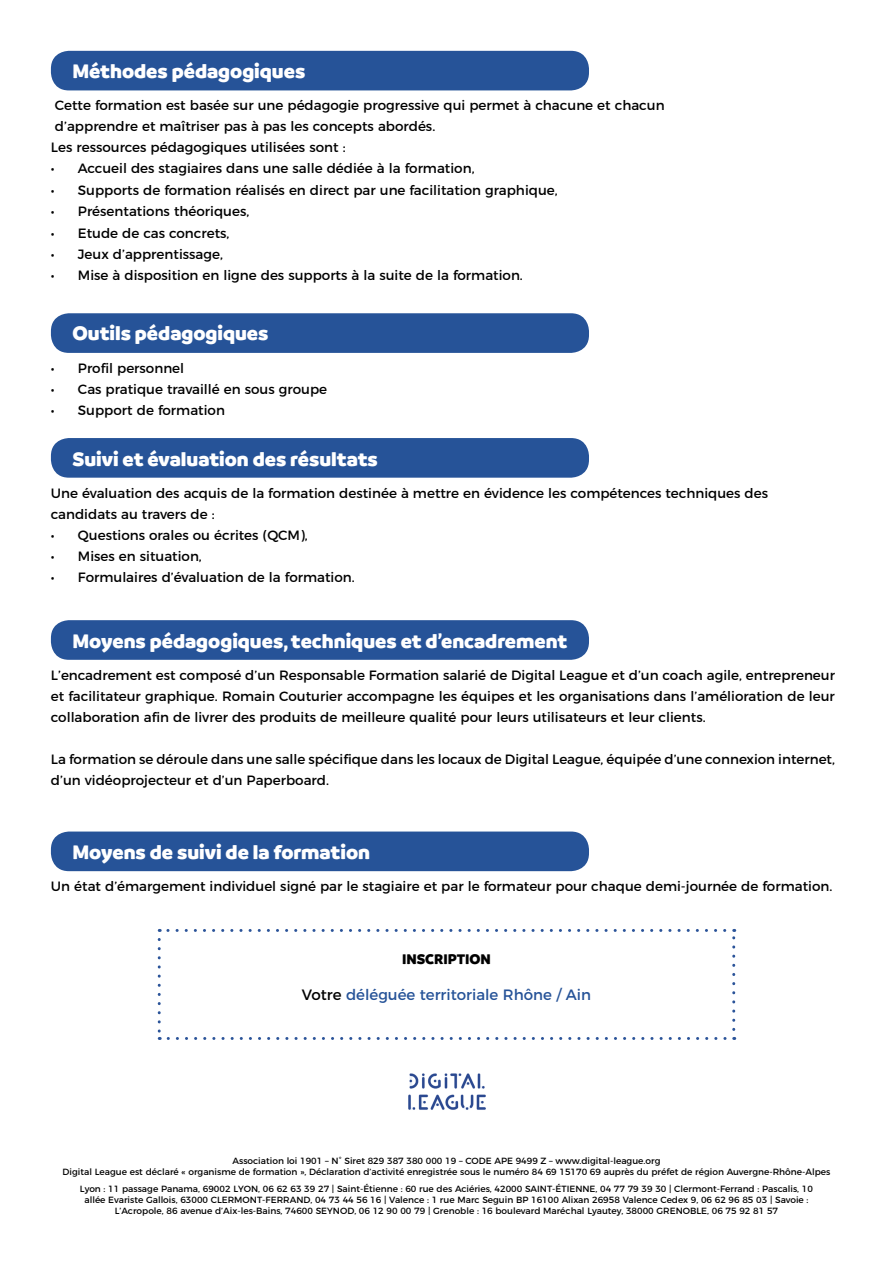
<style>
.page{position:relative;width:893px;height:1263px;background:#fff}
.page>*{position:absolute;margin:0;border:0;box-sizing:border-box;transform-origin:0 0}
.t1{font:900 21px "Branding";color:#fff}
.t2{font:15px "Montserrat";color:#265398}
.t3{font:900 15px "Branding";color:#000}
.t4{font:13.5px/21px "Montserrat";color:#000;text-align:justify}
.t5{font:9px/10.8px "Montserrat";color:#000;text-align:center}
.s1{color:#000}
</style>
<div class="page">
<img style="left:408px;top:1073px;width:78px;height:37px">
<div style="left:51px;top:51px;width:538px;height:39px;background:#265398;border-radius:18px"></div>
<div style="left:51px;top:313px;width:538px;height:40px;background:#265398;border-radius:18px"></div>
<div style="left:51px;top:438px;width:538px;height:40px;background:#265398;border-radius:18px"></div>
<svg style="left:158px;top:939px;width:3px;height:101px"></svg>
<svg style="left:168px;top:1037px;width:567px;height:3px"></svg>
<svg style="left:732px;top:929px;width:3px;height:100px"></svg>
<svg style="left:159px;top:929px;width:566px;height:3px"></svg>
<div style="left:51px;top:620px;width:538px;height:40px;background:#265398;border-radius:18px"></div>
<div style="left:51px;top:831px;width:538px;height:40px;background:#265398;border-radius:18px"></div>
<p class="t1" style="left:72px;top:58px;width:234px">Méthodes pédagogiques</p>
<p class="t4" style="left:55px;top:94px;width:611px">Cette formation est basée sur une pédagogie progressive qui permet à chacune et chacun</p>
<p class="t4" style="left:55px;top:115px;width:382px">d’apprendre et maîtriser pas à pas les concepts abordés.</p>
<p class="t4" style="left:51px;top:136px;width:296px">Les ressources pédagogiques utilisées sont :</p>
<p class="t4" style="left:51px;top:157px;width:425px">• Accueil des stagiaires dans une salle dédiée à la formation,</p>
<p class="t4" style="left:51px;top:179px;width:508px">• Supports de formation réalisés en direct par une facilitation graphique,</p>
<p class="t4" style="left:51px;top:200px;width:200px">• Présentations théoriques,</p>
<p class="t4" style="left:51px;top:221px;width:180px">• Etude de cas concrets,</p>
<p class="t4" style="left:51px;top:243px;width:173px">• Jeux d’apprentissage,</p>
<p class="t4" style="left:51px;top:264px;width:473px">• Mise à disposition en ligne des supports à la suite de la formation.</p>
<p class="t1" style="left:72px;top:321px;width:198px">Outils pédagogiques</p>
<p class="t4" style="left:51px;top:356px;width:135px">• Profil personnel</p>
<p class="t4" style="left:51px;top:377px;width:278px">• Cas pratique travaillé en sous groupe</p>
<p class="t4" style="left:51px;top:398px;width:176px">• Support de formation</p>
<p class="t1" style="left:72px;top:447px;width:307px">Suivi et évaluation des résultats</p>
<p class="t4" style="left:51px;top:481px;width:719px">Une évaluation des acquis de la formation destinée à mettre en évidence les compétences techniques des</p>
<p class="t4" style="left:51px;top:502px;width:165px">candidats au travers de :</p>
<p class="t4" style="left:51px;top:523px;width:258px">• Questions orales ou écrites (QCM),</p>
<p class="t4" style="left:51px;top:544px;width:152px">• Mises en situation,</p>
<p class="t4" style="left:51px;top:565px;width:305px">• Formulaires d’évaluation de la formation.</p>
<p class="t1" style="left:72px;top:629px;width:496px">Moyens pédagogiques, techniques et d’encadrement</p>
<p class="t4" style="left:51px;top:663px;width:786px">L’encadrement est composé d’un Responsable Formation salarié de Digital League et d’un coach agile, entrepreneur et facilitateur graphique. Romain Couturier accompagne les équipes et les organisations dans l’amélioration de leur collaboration afin de livrer des produits de meilleure qualité pour leurs utilisateurs et leur clients.</p>
<p class="t4" style="left:51px;top:747px;width:786px">La formation se déroule dans une salle spécifique dans les locaux de Digital League, équipée d’une connexion internet, d’un vidéoprojecteur et d’un Paperboard.</p>
<p class="t1" style="left:72px;top:840px;width:299px">Moyens de suivi de la formation</p>
<p class="t4" style="left:51px;top:875px;width:783px">Un état d’émargement individuel signé par le stagiaire et par le formateur pour chaque demi-journée de formation.</p>
<p class="t3" style="left:402px;top:950px;width:90px">INSCRIPTION</p>
<p class="t2" style="left:302px;top:982px;width:291px"><span class="s1">Votre</span> déléguée territoriale Rhône / Ain</p>
<p class="t5" style="left:232px;top:1154px;width:429px">Association loi 1901 – N° Siret 829 387 380 000 19 – CODE APE 9499 Z – www.digital-league.org</p>
<p class="t5" style="left:63px;top:1165px;width:769px">Digital League est déclaré « organisme de formation », Déclaration d’activité enregistrée sous le numéro 84 69 15170 69 auprès du préfet de région Auvergne-Rhône-Alpes</p>
<p class="t5" style="left:80px;top:1183px;width:735px">Lyon : 11 passage Panama, 69002 LYON, 06 62 63 39 27 | Saint-Étienne : 60 rue des Aciéries, 42000 SAINT-ÉTIENNE, 04 77 79 39 30 | Clermont-Ferrand : Pascalis, 10 allée Evariste Gallois, 63000 CLERMONT-FERRAND, 04 73 44 56 16 | Valence : 1 rue Marc Seguin BP 16100 Alixan 26958 Valence Cedex 9, 06 62 96 85 03 | Savoie :<br>L’Acropole, 86 avenue d’Aix-les-Bains, 74600 SEYNOD, 06 12 90 00 79 | Grenoble : 16 boulevard Maréchal Lyautey, 38000 GRENOBLE, 06 75 92 81 57</p>
</div>
